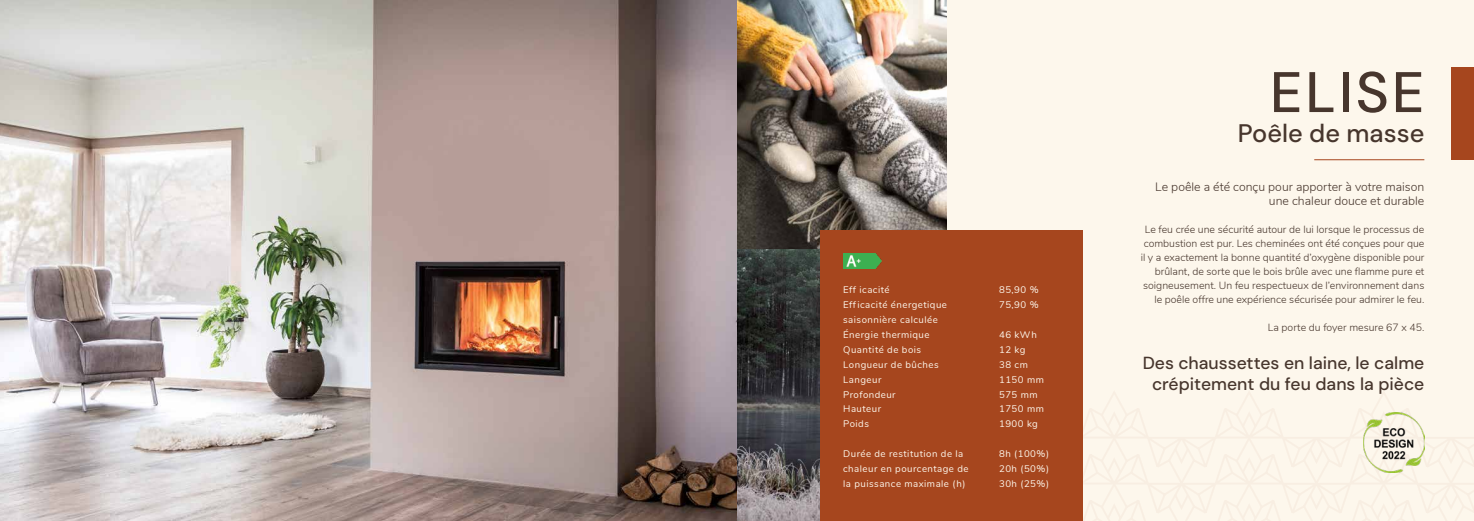
<style>
.page{position:relative;width:1474px;height:521px;background:#fff}
.page>*{position:absolute;margin:0;border:0;box-sizing:border-box;transform-origin:0 0}
.t1{font:500 57.05px "DM Sans 18 pt";letter-spacing:.05em;color:#47362d}
.t2{font:500 25.38px "DM Sans 18 pt";color:#47362d}
.t3{font:500 17.5px/21px "DM Sans 18 pt";color:#47362d;text-align:center}
.t4{font:300 12.25px/14px "Nunito";color:#47362d;text-align:right}
.t5{font:300 10.5px/14px "Nunito";color:#47362d;text-align:right}
.t6{font:9.62px/14.9px "Nunito";letter-spacing:.05em;color:#fdf7ec}
</style>
<div class="page">
<div style="left:0;top:0;width:1473px;height:521px;background:#fdf7ec"></div>
<img style="left:0;top:0;width:946px;height:521px">
<hr style="left:1314px;top:159px;width:110px;height:1px;background:#a6461e">
<div style="left:1451px;top:68px;width:22px;height:92px;background:#a6461e"></div>
<div style="left:820px;top:231px;width:262px;height:290px;background:#a6461e"></div>
<img style="left:843px;top:253px;width:38px;height:16px">
<img style="left:1363px;top:412px;width:61px;height:60px">
<p class="t6" style="left:843px;top:282px;width:105px">Eff icacité<br>Efficacité énergetique saisonnière calculée<br>Énergie thermique<br>Quantité de bois<br>Longueur de bûches<br>Langeur<br>Profondeur<br>Hauteur<br>Poids</p>
<p class="t6" style="left:843px;top:446px;width:127px">Durée de restitution de la chaleur en pourcentage de la puissance maximale (h)</p>
<p class="t6" style="left:999px;top:282px;width:41px">85,90 %<br>75,90 %</p>
<p class="t6" style="left:999px;top:327px;width:46px">46 kWh<br>12 kg<br>38 cm<br>1150 mm<br>575 mm<br>1750 mm<br>1900 kg</p>
<p class="t6" style="left:999px;top:446px;width:51px;text-align:justify">8h (100%)<br>20h (50%)<br>30h (25%)</p>
<h1 class="t1" style="left:1269px;top:60px;width:156px">ELISE</h1>
<h2 class="t2" style="left:1237px;top:119px;width:188px">Poêle de masse</h2>
<p class="t4" style="left:1155px;top:180px;width:270px">Le poêle a été conçu pour apporter à votre maison une chaleur douce et durable</p>
<p class="t5" style="left:1140px;top:223px;width:285px">Le feu crée une sécurité autour de lui lorsque le processus de combustion est pur. Les cheminées ont été conçues pour que il y a exactement la bonne quantité d’oxygène disponible pour brûlant, de sorte que le bois brûle avec une flamme pure et soigneusement. Un feu respectueux de l’environnement dans le poêle offre une expérience sécurisée pour admirer le feu.</p>
<p class="t5" style="left:1267px;top:321px;width:158px">La porte du foyer mesure 67 x 45.</p>
<h3 class="t3" style="left:1142px;top:353px;width:283px">Des chaussettes en laine, le calme crépitement du feu dans la pièce</h3>
</div>
